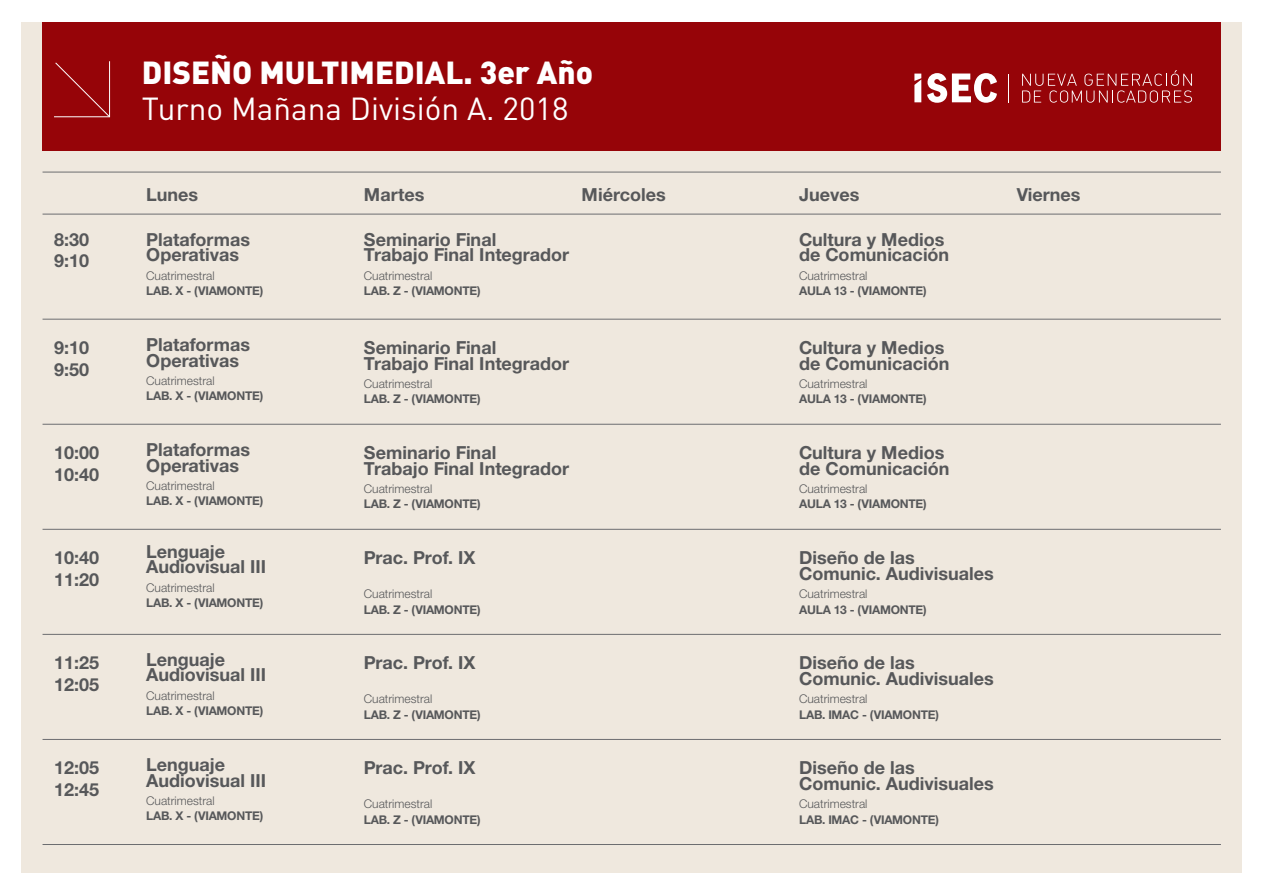
<style>
.page{position:relative;width:1265px;height:895px;background:#fff}
.page>*{position:absolute;margin:0;border:0;box-sizing:border-box;transform-origin:0 0}
.t1{font:31.5px "DIN Pro";color:#fff}
.t2{font:900 31.5px "DIN Pro";color:#fff}
.t3{font:700 18px/15.6px "Helvetica Neue LT Std";color:#57585a}
.t4{font:700 12px "Helvetica Neue LT Std";letter-spacing:-.02em;color:#57585a}
.t5{font:300 12px "Helvetica Neue LT Std";color:#57585a}
</style>
<div class="page">
<div style="left:21px;top:22px;width:1221px;height:850px;background:#efe8de"></div>
<div style="left:43px;top:22px;width:1177px;height:129px;background:#960408"></div>
<svg style="left:1022px;top:70px;width:169px;height:33px"></svg>
<svg style="left:927px;top:73px;width:70px;height:30px"></svg>
<svg style="left:914px;top:74px;width:7px;height:28px"></svg>
<hr style="left:43px;top:172px;width:1177px;height:1px;background:#6c6d70">
<hr style="left:43px;top:214px;width:1177px;height:1px;background:#6c6d70">
<hr style="left:43px;top:319px;width:1177px;height:1px;background:#6c6d70">
<hr style="left:43px;top:424px;width:1177px;height:1px;background:#6c6d70">
<hr style="left:43px;top:529px;width:1177px;height:1px;background:#6c6d70">
<hr style="left:43px;top:634px;width:1177px;height:1px;background:#6c6d70">
<hr style="left:43px;top:739px;width:1177px;height:1px;background:#6c6d70">
<hr style="left:43px;top:844px;width:1177px;height:1px;background:#6c6d70">
<svg style="left:54px;top:61px;width:57px;height:57px"></svg>
<h1 class="t2" style="left:142px;top:51px;width:452px">DISEÑO MULTIMEDIAL. 3er Año</h1>
<h1 class="t1" style="left:142px;top:87px;width:428px">Turno Mañana División A. 2018</h1>
<p class="t3" style="left:146px;top:186px;width:53px">Lunes</p>
<p class="t3" style="left:364px;top:186px;width:62px">Martes</p>
<p class="t3" style="left:581px;top:186px;width:86px">Miércoles</p>
<p class="t3" style="left:799px;top:186px;width:62px">Jueves</p>
<p class="t3" style="left:1016px;top:186px;width:65px">Viernes</p>
<p class="t3" style="left:54px;top:228px;width:37px;line-height:21.6px">8:30<br>9:10</p>
<p class="t3" style="left:146px;top:231px;width:105px">Plataformas<br>Operativas</p>
<p class="t5" style="left:146px;top:268px;width:70px">Cuatrimestral</p>
<p class="t4" style="left:146px;top:283px;width:118px">LAB. X - (VIAMONTE)</p>
<p class="t3" style="left:364px;top:231px;width:207px">Seminario Final<br>Trabajo Final Integrador</p>
<p class="t5" style="left:364px;top:268px;width:70px">Cuatrimestral</p>
<p class="t4" style="left:364px;top:283px;width:118px">LAB. Z - (VIAMONTE)</p>
<p class="t3" style="left:799px;top:231px;width:152px">Cultura y Medios de Comunicación</p>
<p class="t5" style="left:799px;top:268px;width:70px">Cuatrimestral</p>
<p class="t4" style="left:799px;top:283px;width:129px">AULA 13 - (VIAMONTE)</p>
<p class="t3" style="left:54px;top:336px;width:37px;line-height:21.6px">9:10<br>9:50</p>
<p class="t3" style="left:146px;top:336px;width:105px">Plataformas<br>Operativas</p>
<p class="t5" style="left:146px;top:373px;width:70px">Cuatrimestral</p>
<p class="t4" style="left:146px;top:388px;width:118px">LAB. X - (VIAMONTE)</p>
<p class="t3" style="left:364px;top:339px;width:207px">Seminario Final<br>Trabajo Final Integrador</p>
<p class="t5" style="left:364px;top:376px;width:70px">Cuatrimestral</p>
<p class="t4" style="left:364px;top:391px;width:118px">LAB. Z - (VIAMONTE)</p>
<p class="t3" style="left:799px;top:339px;width:152px">Cultura y Medios de Comunicación</p>
<p class="t5" style="left:799px;top:376px;width:70px">Cuatrimestral</p>
<p class="t4" style="left:799px;top:391px;width:129px">AULA 13 - (VIAMONTE)</p>
<p class="t3" style="left:54px;top:441px;width:47px;line-height:21.6px">10:00<br>10:40</p>
<p class="t3" style="left:146px;top:441px;width:105px">Plataformas<br>Operativas</p>
<p class="t5" style="left:146px;top:478px;width:70px">Cuatrimestral</p>
<p class="t4" style="left:146px;top:493px;width:118px">LAB. X - (VIAMONTE)</p>
<p class="t3" style="left:364px;top:444px;width:207px">Seminario Final<br>Trabajo Final Integrador</p>
<p class="t5" style="left:364px;top:481px;width:70px">Cuatrimestral</p>
<p class="t4" style="left:364px;top:496px;width:118px">LAB. Z - (VIAMONTE)</p>
<p class="t3" style="left:799px;top:444px;width:152px">Cultura y Medios de Comunicación</p>
<p class="t5" style="left:799px;top:481px;width:70px">Cuatrimestral</p>
<p class="t4" style="left:799px;top:496px;width:129px">AULA 13 - (VIAMONTE)</p>
<p class="t3" style="left:54px;top:546px;width:47px;line-height:21.6px">10:40<br>11:20</p>
<p class="t3" style="left:146px;top:543px;width:121px">Lenguaje<br>Audiovisual III</p>
<p class="t5" style="left:146px;top:580px;width:70px">Cuatrimestral</p>
<p class="t4" style="left:146px;top:595px;width:118px">LAB. X - (VIAMONTE)</p>
<p class="t3" style="left:364px;top:549px;width:113px">Prac. Prof. IX</p>
<p class="t5" style="left:364px;top:586px;width:70px">Cuatrimestral</p>
<p class="t4" style="left:364px;top:601px;width:118px">LAB. Z - (VIAMONTE)</p>
<p class="t3" style="left:799px;top:549px;width:196px">Diseño de las<br>Comunic. Audivisuales</p>
<p class="t5" style="left:799px;top:586px;width:70px">Cuatrimestral</p>
<p class="t4" style="left:799px;top:601px;width:129px">AULA 13 - (VIAMONTE)</p>
<p class="t3" style="left:54px;top:651px;width:47px;line-height:21.6px">11:25<br>12:05</p>
<p class="t3" style="left:146px;top:651px;width:121px">Lenguaje<br>Audiovisual III</p>
<p class="t5" style="left:146px;top:688px;width:70px">Cuatrimestral</p>
<p class="t4" style="left:146px;top:703px;width:118px">LAB. X - (VIAMONTE)</p>
<p class="t3" style="left:364px;top:654px;width:113px">Prac. Prof. IX</p>
<p class="t5" style="left:364px;top:691px;width:70px">Cuatrimestral</p>
<p class="t4" style="left:364px;top:706px;width:118px">LAB. Z - (VIAMONTE)</p>
<p class="t3" style="left:799px;top:654px;width:196px">Diseño de las<br>Comunic. Audivisuales</p>
<p class="t5" style="left:799px;top:691px;width:70px">Cuatrimestral</p>
<p class="t4" style="left:799px;top:706px;width:141px">LAB. IMAC - (VIAMONTE)</p>
<p class="t3" style="left:54px;top:756px;width:47px;line-height:21.6px">12:05<br>12:45</p>
<p class="t3" style="left:146px;top:756px;width:121px">Lenguaje<br>Audiovisual III</p>
<p class="t5" style="left:146px;top:793px;width:70px">Cuatrimestral</p>
<p class="t4" style="left:146px;top:808px;width:118px">LAB. X - (VIAMONTE)</p>
<p class="t3" style="left:364px;top:759px;width:113px">Prac. Prof. IX</p>
<p class="t5" style="left:364px;top:796px;width:70px">Cuatrimestral</p>
<p class="t4" style="left:364px;top:811px;width:118px">LAB. Z - (VIAMONTE)</p>
<p class="t3" style="left:799px;top:759px;width:196px">Diseño de las<br>Comunic. Audivisuales</p>
<p class="t5" style="left:799px;top:796px;width:70px">Cuatrimestral</p>
<p class="t4" style="left:799px;top:811px;width:141px">LAB. IMAC - (VIAMONTE)</p>
</div>
